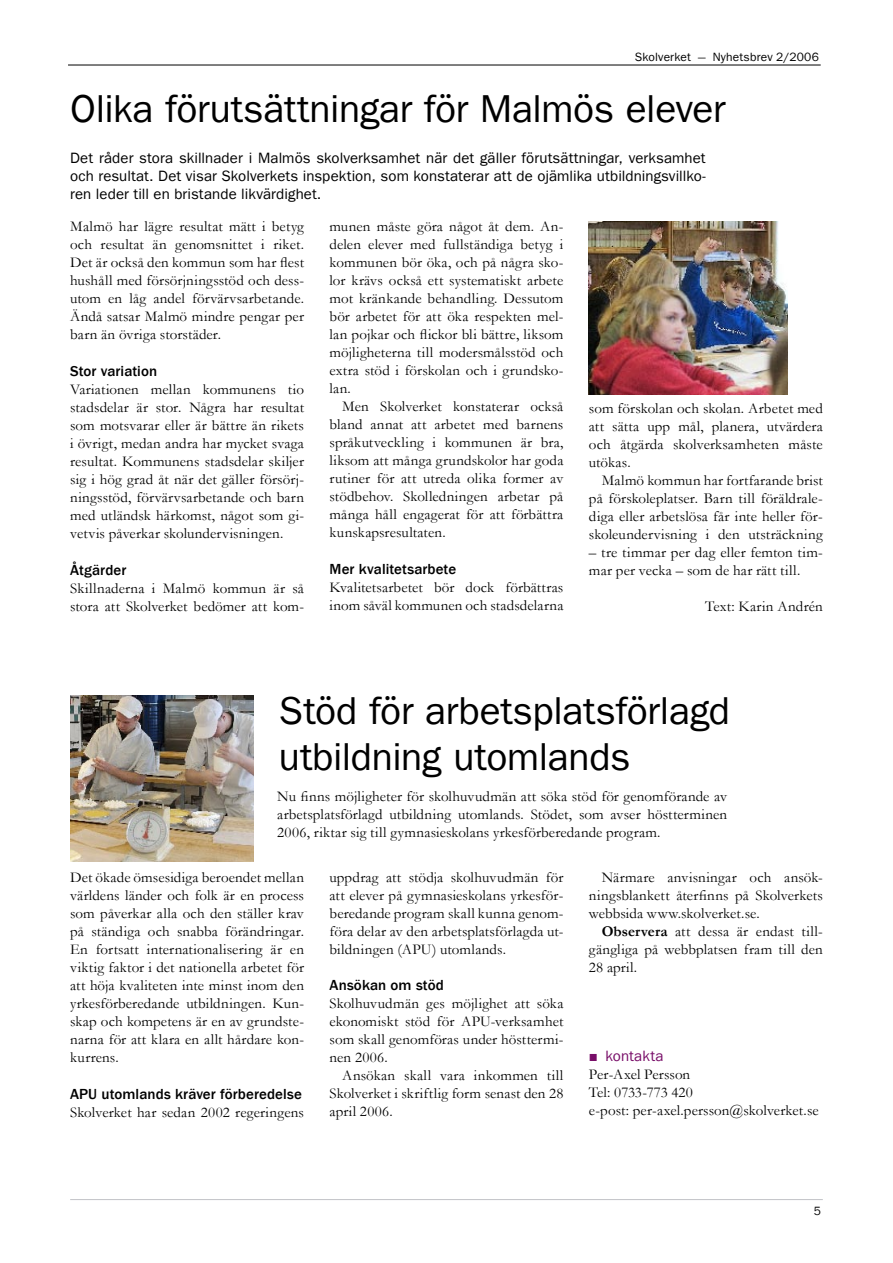
<style>
.page{position:relative;width:893px;height:1263px;background:#fff}
.page>*{position:absolute;margin:0;border:0;box-sizing:border-box;transform-origin:0 0}
.t1{font:39px/46.2px "Franklin Gothic LT";letter-spacing:-.01em;color:#000}
.t2{font:15px/18px "Garamond";letter-spacing:.01em;color:#000;text-align:justify}
.t3{font:15px/18px "Franklin Gothic LT";letter-spacing:.005em;color:#000;text-align:justify}
.t4{font:500 15px "Franklin Gothic LT";letter-spacing:.005em;color:#000}
.t5{font:15px "Franklin Gothic LT";letter-spacing:.01em;color:#780d68}
.t6{font:12px "Franklin Gothic LT";letter-spacing:.015em;color:#000}
.s1{font-family:"Garamond";font-size:15px}
.s2{font-weight:700}
.s3{font-family:"Garamond"}
</style>
<div class="page">
<hr style="left:68px;top:65px;width:753px;height:1px;background:#000">
<hr style="left:70px;top:1199px;width:753px;height:1px;background:#c1c3c7">
<img style="left:70px;top:696px;width:183px;height:166px">
<img style="left:589px;top:221px;width:198px;height:173px">
<p class="t6" style="left:635px;top:50px;width:186px">Skolverket <span class="s1">–</span> Nyhetsbrev 2/2006</p>
<h1 class="t1" style="left:70px;top:86px;width:657px">Olika förutsättningar för Malmös elever</h1>
<p class="t3" style="left:70px;top:149px;width:637px">Det råder stora skillnader i Malmös skolverksamhet när det gäller förutsättningar, verksamhet och resultat. Det visar Skolverkets inspektion, som konstaterar att de ojämlika utbildningsvillko&shy;ren leder till en bristande likvärdighet.</p>
<p class="t2" style="left:70px;top:217px;width:235px">Malmö har lägre resultat mätt i betyg och resultat än genomsnittet i riket.<br>Det är också den kommun som har flest hushåll med försörjningsstöd och dess&shy;utom en låg andel förvärvsarbetande.<br>Ändå satsar Malmö mindre pengar per barn än övriga storstäder.</p>
<p class="t4" style="left:70px;top:363px;width:89px">Stor variation</p>
<p class="t2" style="left:70px;top:380px;width:235px">Variationen mellan kommunens tio stadsdelar är stor. Några har resultat som motsvarar eller är bättre än rikets i övrigt, medan andra har mycket svaga resultat. Kommunens stadsdelar skiljer sig i hög grad åt när det gäller försörj&shy;ningsstöd, förvärvsarbetande och barn med utländsk härkomst, något som gi&shy;vetvis påverkar skolundervisningen.</p>
<p class="t4" style="left:70px;top:562px;width:58px">Åtgärder</p>
<p class="t2" style="left:70px;top:579px;width:235px">Skillnaderna i Malmö kommun är så stora att Skolverket bedömer att kom-</p>
<p class="t2" style="left:330px;top:217px;width:235px">munen måste göra något åt dem. An&shy;delen elever med fullständiga betyg i kommunen bör öka, och på några sko&shy;lor krävs också ett systematiskt arbete mot kränkande behandling. Dessutom bör arbetet för att öka respekten mel&shy;lan pojkar och flickor bli bättre, liksom möjligheterna till modersmålsstöd och extra stöd i förskolan och i grundsko&shy;lan.</p>
<p class="t2" style="left:330px;top:397px;width:235px;text-indent:13px">Men Skolverket konstaterar också bland annat att arbetet med barnens språkutveckling i kommunen är bra, liksom att många grundskolor har goda rutiner för att utreda olika former av stödbehov. Skolledningen arbetar på många håll engagerat för att förbättra kunskapsresultaten.</p>
<p class="t4" style="left:330px;top:561px;width:128px">Mer kvalitetsarbete</p>
<p class="t2" style="left:330px;top:578px;width:235px">Kvalitetsarbetet bör dock förbättras inom såväl kommunen och stadsdelarna</p>
<p class="t2" style="left:589px;top:398px;width:235px">som förskolan och skolan. Arbetet med att sätta upp mål, planera, utvärdera och åtgärda skolverksamheten måste utökas.</p>
<p class="t2" style="left:589px;top:470px;width:235px;text-indent:13px">Malmö kommun har fortfarande brist på förskoleplatser. Barn till föräldrale&shy;diga eller arbetslösa får inte heller för&shy;skoleundervisning i den utsträckning</p>
<p class="t2" style="left:589px;top:542px;width:235px">– tre timmar per dag eller femton tim&shy;mar per vecka – som de har rätt till.</p>
<p class="t2" style="left:705px;top:596px;width:119px">Text: Karin Andrén</p>
<h1 class="t1" style="left:279px;top:688px;width:452px">Stöd för arbetsplatsförlagd utbildning utomlands</h1>
<p class="t2" style="left:277px;top:787px;width:451px">Nu finns möjligheter för skolhuvudmän att söka stöd för genomförande av arbetsplatsförlagd utbildning utomlands. Stödet, som avser höstterminen 2006, riktar sig till gymnasieskolans yrkesförberedande program.</p>
<p class="t2" style="left:70px;top:867px;width:235px">Det ökade ömsesidiga beroendet mellan världens länder och folk är en process som påverkar alla och den ställer krav på ständiga och snabba förändringar.<br>En fortsatt internationalisering är en viktig faktor i det nationella arbetet för att höja kvaliteten inte minst inom den yrkesförberedande utbildningen. Kun&shy;skap och kompetens är en av grundste&shy;narna för att klara en allt hårdare kon&shy;kurrens.</p>
<p class="t4" style="left:70px;top:1085px;width:233px">APU utomlands kräver förberedelse</p>
<p class="t2" style="left:70px;top:1103px;width:235px">Skolverket har sedan 2002 regeringens</p>
<p class="t2" style="left:330px;top:867px;width:235px">uppdrag att stödja skolhuvudmän för att elever på gymnasieskolans yrkesför&shy;beredande program skall kunna genom&shy;föra delar av den arbetsplatsförlagda ut&shy;bildningen (APU) utomlands.</p>
<p class="t4" style="left:330px;top:976px;width:116px">Ansökan om stöd</p>
<p class="t2" style="left:330px;top:993px;width:235px">Skolhuvudmän ges möjlighet att söka ekonomiskt stöd för APU-verksamhet som skall genomföras under hösttermi&shy;nen 2006.</p>
<p class="t2" style="left:330px;top:1065px;width:235px;text-indent:13px">Ansökan skall vara inkommen till Skolverket i skriftlig form senast den 28 april 2006.</p>
<p class="t2" style="left:589px;top:867px;width:235px;text-indent:13px">Närmare anvisningar och ansök&shy;ningsblankett återfinns på Skolverkets webbsida www.skolverket.se.</p>
<p class="t2" style="left:589px;top:921px;width:235px;text-indent:13px"><span class="s2">Observera</span> att dessa är endast till&shy;gängliga på webbplatsen fram till den 28 april.</p>
<p class="t5" style="left:589px;top:1047px;width:76px"><span class="s3">■</span> kontakta</p>
<p class="t2" style="left:589px;top:1064px;width:231px;text-align:left">Per-Axel Persson<br>Tel: 0733-773 420<br>e-post: per-axel.persson@skolverket.se</p>
</div>
